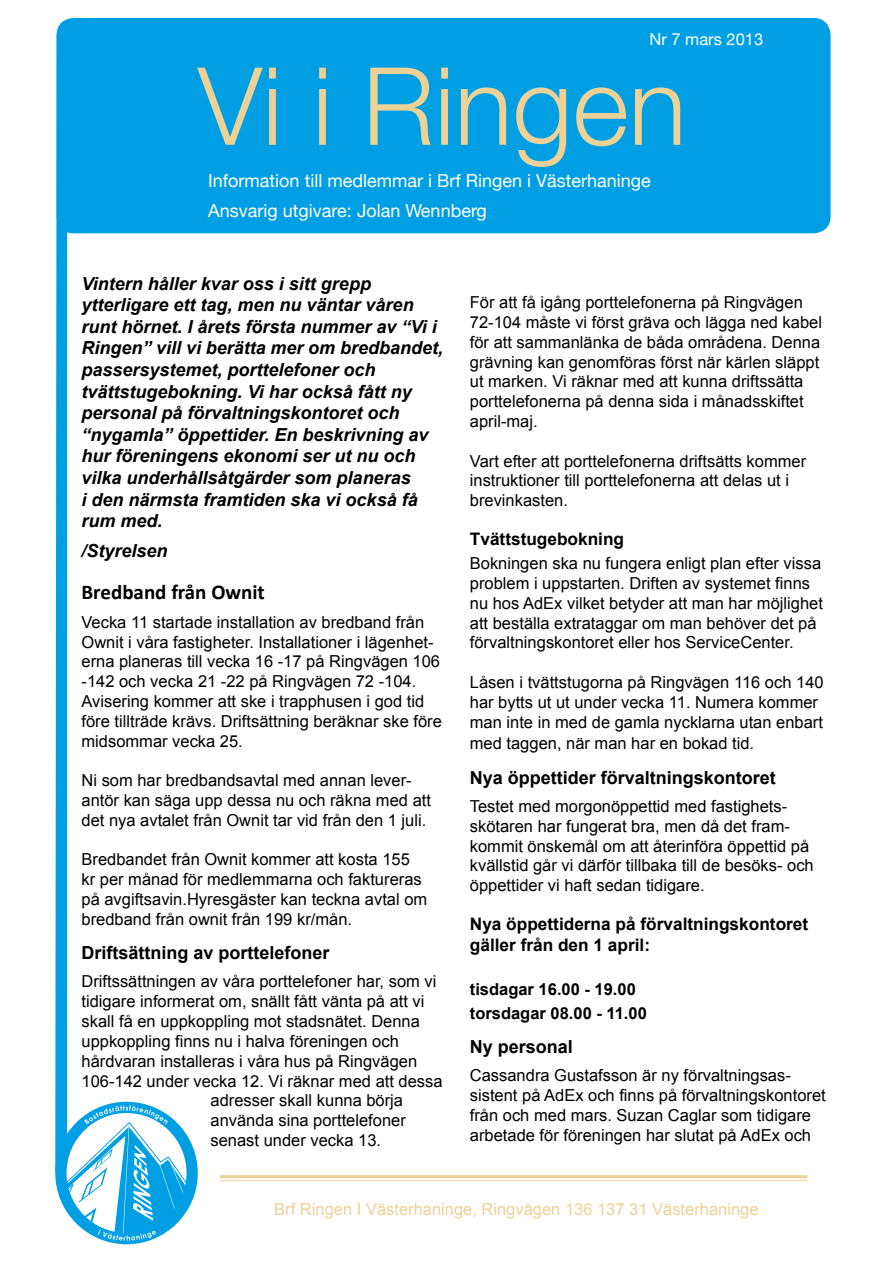
<style>
.page{position:relative;width:893px;height:1263px;background:#fff}
.page>*{position:absolute;margin:0;border:0;box-sizing:border-box;transform-origin:0 0}
.t1{font:300 108px "Helvetica Neue";color:#eed197}
.t2{font:700 21px "Calibri";color:#000}
.t3{font:italic 700 18px/21.6px "Arial";color:#000}
.t4{font:18px/30.2px "Helvetica Neue";color:#fff}
.t5{font:700 18px "Arial";color:#000}
.t6{font:700 17.25px/20.7px "Arial";color:#000}
.t7{font:16.5px/19.8px "Arial";color:#000}
.t8{font:16.5px "Arial";color:#eed197}
.t9{font:700 16.5px/24px "Arial";color:#000}
.t10{font:16.5px "Helvetica Neue";color:#fff}
</style>
<div class="page">
<div style="left:57px;top:18px;width:774px;height:215px;background:#009fe3;border-radius:17px"></div>
<hr style="left:220px;top:1175px;width:587px;height:3px;background:#eed197">
<hr style="left:220px;top:1180px;width:587px;height:1px;background:#eed197">
<svg style="left:55px;top:31px;width:143px;height:1213px"></svg>
<p class="t10" style="left:649px;top:27px;width:115px">Nr 7 mars 2013</p>
<h1 class="t1" style="left:198px;top:19px;width:490px">Vi i Ringen</h1>
<p class="t4" style="left:208px;top:167px;width:444px">Information till medlemmar i Brf Ringen i Västerhaninge<br>Ansvarig utgivare: Jolan Wennberg</p>
<p class="t3" style="left:82px;top:273px;width:363px">Vintern håller kvar oss i sitt grepp ytterligare ett tag, men nu väntar våren runt hörnet. I årets första nummer av “Vi i Ringen” vill vi berätta mer om bredbandet, passersystemet, porttelefoner och tvättstugebokning. Vi har också fått ny personal på förvaltningskontoret och “nygamla” öppettider. En beskrivning av hur föreningens ekonomi ser ut nu och vilka underhållsåtgärder som planeras<br>i den närmsta framtiden ska vi också få rum med.</p>
<p class="t3" style="left:82px;top:541px;width:88px">/Styrelsen</p>
<p class="t2" style="left:82px;top:579px;width:185px">Bredband från Ownit</p>
<p class="t7" style="left:82px;top:612px;width:362px">Vecka 11 startade installation av bredband från Ownit i våra fastigheter. Installationer i lägenhet&shy;erna planeras till vecka 16 -17 på Ringvägen 106 -142 och vecka 21 -22 på Ringvägen 72 -104.<br>Avisering kommer att ske i trapphusen i god tid före tillträde krävs. Driftsättning beräknar ske före midsommar vecka 25.</p>
<p class="t7" style="left:82px;top:771px;width:351px">Ni som har bredbandsavtal med annan lever&shy;antör kan säga upp dessa nu och räkna med att det nya avtalet från Ownit tar vid från den 1 juli.</p>
<p class="t7" style="left:82px;top:850px;width:347px">Bredbandet från Ownit kommer att kosta 155 kr per månad för medlemmarna och faktureras på avgiftsavin.Hyresgäster kan teckna avtal om bredband från ownit från 199 kr/mån.</p>
<p class="t5" style="left:82px;top:941px;width:250px">Driftsättning av porttelefoner</p>
<p class="t7" style="left:82px;top:972px;width:356px">Driftssättningen av våra porttelefoner har, som vi</p>
<p class="t7" style="left:82px;top:992px;width:344px">tidigare informerat om, snällt fått vänta på att vi</p>
<p class="t7" style="left:82px;top:1011px;width:340px">skall få en uppkoppling mot stadsnätet. Denna</p>
<p class="t7" style="left:82px;top:1031px;width:319px">uppkoppling finns nu i halva föreningen och</p>
<p class="t7" style="left:82px;top:1051px;width:337px">hårdvaran installeras i våra hus på Ringvägen</p>
<p class="t7" style="left:82px;top:1071px;width:363px">106-142 under vecka 12. Vi räknar med att dessa</p>
<p class="t7" style="left:211px;top:1091px;width:194px">adresser skall kunna börja</p>
<p class="t7" style="left:211px;top:1110px;width:197px">använda sina porttelefoner</p>
<p class="t7" style="left:211px;top:1130px;width:172px">senast under vecka 13.</p>
<p class="t7" style="left:470px;top:293px;width:354px">För att få igång porttelefonerna på Ringvägen 72-104 måste vi först gräva och lägga ned kabel för att sammanlänka de båda områdena. Denna grävning kan genomföras först när kärlen släppt ut marken. Vi räknar med att kunna driftssätta porttelefonerna på denna sida i månadsskiftet april-maj.</p>
<p class="t7" style="left:470px;top:451px;width:338px">Vart efter att porttelefonerna driftsätts kommer instruktioner till porttelefonerna att delas ut i brevinkasten.</p>
<p class="t6" style="left:470px;top:529px;width:156px">Tvättstugebokning</p>
<p class="t7" style="left:470px;top:554px;width:355px">Bokningen ska nu fungera enligt plan efter vissa problem i uppstarten. Driften av systemet finns nu hos AdEx vilket betyder att man har möjlighet att beställa extrataggar om man behöver det på förvaltningskontoret eller hos ServiceCenter.</p>
<p class="t7" style="left:470px;top:672px;width:355px">Låsen i tvättstugorna på Ringvägen 116 och 140 har bytts ut ut under vecka 11. Numera kommer man inte in med de gamla nycklarna utan enbart</p>
<p class="t7" style="left:470px;top:734px;width:286px">med taggen, när man har en bokad tid.</p>
<p class="t5" style="left:470px;top:765px;width:308px">Nya öppettider förvaltningskontoret</p>
<p class="t7" style="left:470px;top:796px;width:345px">Testet med morgonöppettid med fastighets&shy;skötaren har fungerat bra, men då det fram&shy;kommit önskemål om att återinföra öppettid på kvällstid går vi därför tillbaka till de besöks- och öppettider vi haft sedan tidigare.</p>
<p class="t6" style="left:470px;top:914px;width:340px">Nya öppettiderna på förvaltningskontoret gäller från den 1 april:</p>
<p class="t9" style="left:470px;top:977px;width:179px">tisdagar 16.00 - 19.00 torsdagar 08.00 - 11.00</p>
<p class="t5" style="left:470px;top:1035px;width:105px">Ny personal</p>
<p class="t7" style="left:470px;top:1066px;width:357px">Cassandra Gustafsson är ny förvaltningsas&shy;sistent på AdEx och finns på förvaltningskontoret från och med mars. Suzan Caglar som tidigare arbetade för föreningen har slutat på AdEx och</p>
<p class="t8" style="left:274px;top:1198px;width:486px">Brf Ringen I Västerhaninge, Ringvägen 136 137 31 Västerhaninge</p>
</div>
